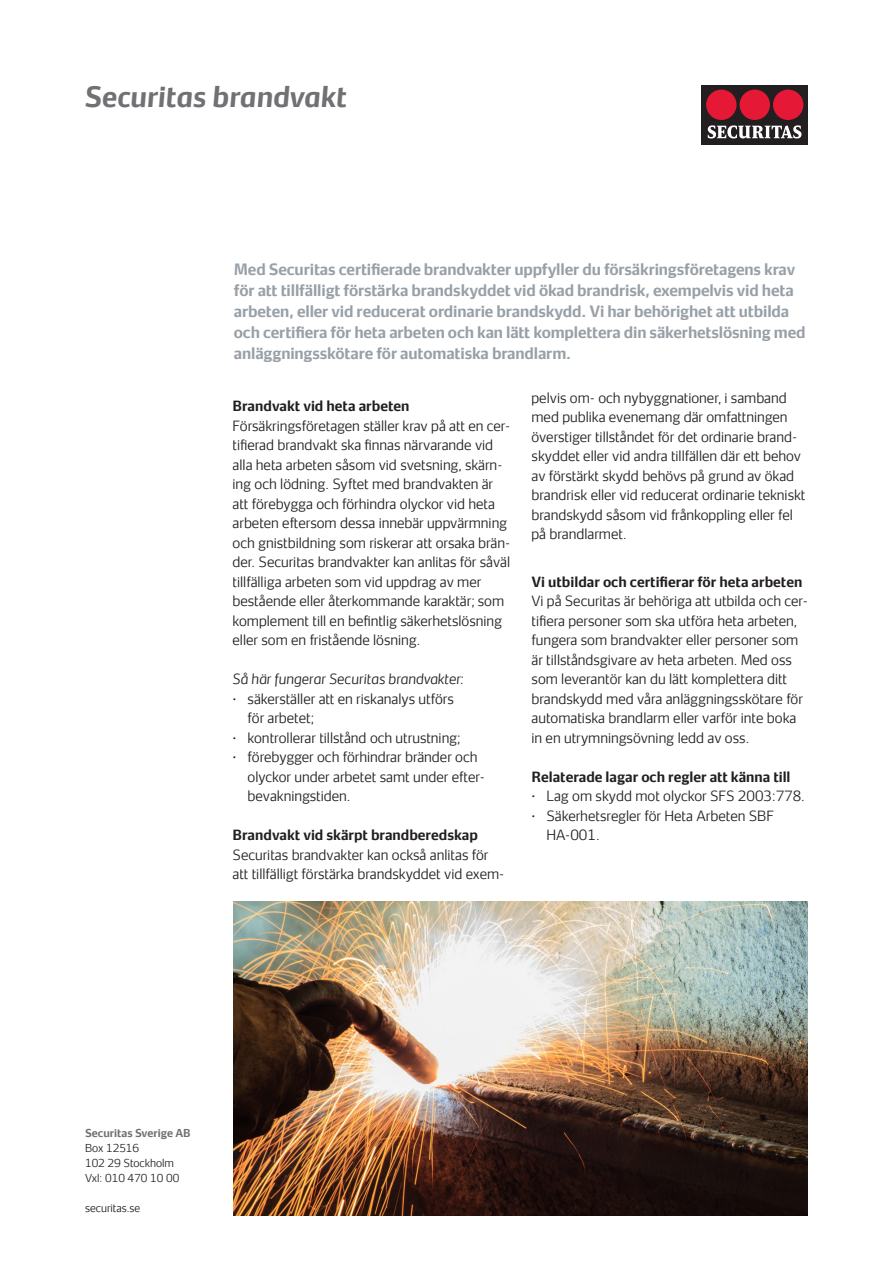
<style>
.page{position:relative;width:893px;height:1263px;background:#fff}
.page>*{position:absolute;margin:0;border:0;box-sizing:border-box;transform-origin:0 0}
.Heading_1_light_Ital{font:italic 700 27px "Securitas Sans TT";color:#717074}
.Preamble_grey{font:700 15px/21px "Securitas Sans TT";letter-spacing:-.01em;color:#98a0a7}
.Heading_2{font:300 13.5px/19.5px "Securitas Sans TT";color:#231f20}
.Heading_2-2{font:700 13.5px "Securitas Sans TT";color:#231f20}
.Heading_2-3{font:italic 300 13.5px "Securitas Sans TT";color:#231f20}
.t1{font:300 10.5px "Securitas Sans TT";color:#231f20}
.Securitas_Sans_Light{font:700 10.5px "Securitas Sans TT";color:#717074}
</style>
<div class="page">
<div style="left:702px;top:85px;width:106px;height:59px;background:#231f20"></div>
<div style="left:706px;top:90px;width:31px;height:30px;background:#e51836;border-radius:50%"></div>
<div style="left:773px;top:90px;width:30px;height:30px;background:#e51836;border-radius:50%"></div>
<div style="left:740px;top:90px;width:30px;height:30px;background:#e51836;border-radius:50%"></div>
<svg style="left:708px;top:125px;width:93px;height:13px"></svg>
<img style="left:234px;top:902px;width:574px;height:313px">
<p class="Heading_1_light_Ital" style="left:85px;top:73px;width:263px">Securitas brandvakt</p>
<p class="Preamble_grey" style="left:234px;top:257px;width:573px">Med Securitas certifierade brandvakter uppfyller du försäkringsföretagens krav för att tillfälligt förstärka brandskyddet vid ökad brandrisk, exempelvis vid heta arbeten, eller vid reducerat ordinarie brandskydd. Vi har behörighet att utbilda och certifiera för heta arbeten och kan lätt komplettera din säkerhetslösning med anläggningsskötare för automatiska brandlarm.</p>
<p class="Heading_2-2" style="left:233px;top:394px;width:178px">Brandvakt vid heta arbeten</p>
<p class="Heading_2" style="left:233px;top:414px;width:279px">Försäkringsföretagen ställer krav på att en cer&shy;tifierad brandvakt ska finnas närvarande vid alla heta arbeten såsom vid svetsning, skärn&shy;ing och lödning. Syftet med brandvakten är att förebygga och förhindra olyckor vid heta arbeten eftersom dessa innebär uppvärmning och gnistbildning som riskerar att orsaka brän&shy;der. Securitas brandvakter kan anlitas för såväl tillfälliga arbeten som vid uppdrag av mer bestående eller återkommande karaktär; som komplement till en befintlig säkerhetslösning eller som en fristående lösning.</p>
<p class="Heading_2-3" style="left:233px;top:668px;width:233px">Så här fungerar Securitas brandvakter:</p>
<p class="Heading_2" style="left:248px;top:687px;width:208px;text-indent:-15px">• säkerställer att en riskanalys utförs för arbetet;</p>
<p class="Heading_2" style="left:233px;top:726px;width:229px">• kontrollerar tillstånd och utrustning;</p>
<p class="Heading_2" style="left:248px;top:746px;width:239px;text-indent:-15px">• förebygger och förhindrar bränder och olyckor under arbetet samt under efter&shy;bevakningstiden.</p>
<p class="Heading_2-2" style="left:233px;top:823px;width:247px">Brandvakt vid skärpt brandberedskap</p>
<p class="Heading_2" style="left:233px;top:843px;width:273px">Securitas brandvakter kan också anlitas för att tillfälligt förstärka brandskyddet vid exem-</p>
<p class="Heading_2" style="left:531px;top:386px;width:275px">pelvis om- och nybyggnationer, i samband med publika evenemang där omfattningen överstiger tillståndet för det ordinarie brand&shy;skyddet eller vid andra tillfällen där ett behov av förstärkt skydd behövs på grund av ökad brandrisk eller vid reducerat ordinarie tekniskt brandskydd såsom vid frånkoppling eller fel på brandlarmet.</p>
<p class="Heading_2-2" style="left:531px;top:570px;width:272px">Vi utbildar och certifierar för heta arbeten</p>
<p class="Heading_2" style="left:531px;top:590px;width:278px">Vi på Securitas är behöriga att utbilda och cer&shy;tifiera personer som ska utföra heta arbeten, fungera som brandvakter eller personer som är tillståndsgivare av heta arbeten. Med oss som leverantör kan du lätt komplettera ditt brandskydd med våra anläggningsskötare för automatiska brandlarm eller varför inte boka in en utrymningsövning ledd av oss.</p>
<p class="Heading_2-2" style="left:531px;top:765px;width:261px">Relaterade lagar och regler att känna till</p>
<p class="Heading_2" style="left:531px;top:785px;width:275px">• Lag om skydd mot olyckor SFS 2003:778.</p>
<p class="Heading_2" style="left:546px;top:804px;width:229px;text-indent:-15px">• Säkerhetsregler för Heta Arbeten SBF<br>HA-001.</p>
<p class="Securitas_Sans_Light" style="left:85px;top:1124px;width:107px">Securitas Sverige AB</p>
<p class="t1" style="left:85px;top:1139px;width:56px">Box 12516</p>
<p class="t1" style="left:85px;top:1154px;width:90px">102 29 Stockholm</p>
<p class="t1" style="left:85px;top:1169px;width:96px">Vxl: 010 470 10 00</p>
<p class="t1" style="left:85px;top:1199px;width:57px">securitas.se</p>
</div>
